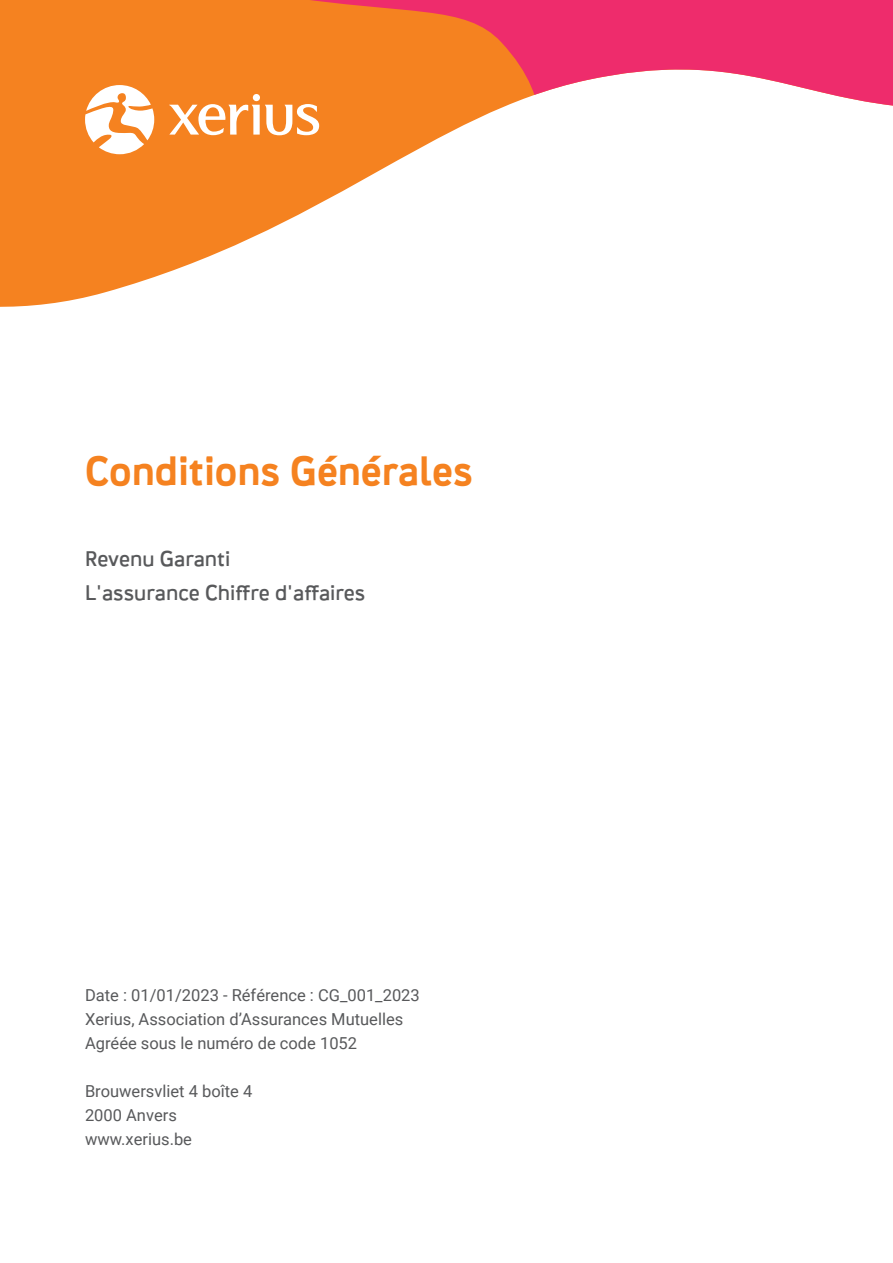
<style>
.page{position:relative;width:893px;height:1263px;background:#fff}
.page>*{position:absolute;margin:0;border:0;box-sizing:border-box;transform-origin:0 0}
.t1{font:39px "Crank 8 Plus Two";color:#f58220}
.t2{font:21px/34.5px "Crank 8";color:#58595b}
.t3{font:16.5px/24px "Roboto";color:#58595b}
</style>
<div class="page">
<svg style="left:0;top:0;width:212px;height:307px;fill:#f58220"></svg>
<svg style="left:3px;top:0;width:890px;height:255px"></svg>
<svg style="left:85px;top:85px;width:69px;height:69px"></svg>
<svg style="left:169px;top:94px;width:150px;height:41px"></svg>
<h1 class="t1" style="left:85px;top:446px;width:389px">Conditions Générales</h1>
<p class="t2" style="left:85px;top:541px;width:282px">Revenu Garanti<br>L'assurance Chiffre d'affaires</p>
<p class="t3" style="left:85px;top:983px;width:336px">Date : 01/01/2023 - Référence : CG_001_2023<br>Xerius, Association d’Assurances Mutuelles<br>Agréée sous le numéro de code 1052</p>
<p class="t3" style="left:85px;top:1079px;width:169px">Brouwersvliet 4 boîte 4<br>2000 Anvers www.xerius.be</p>
</div>
